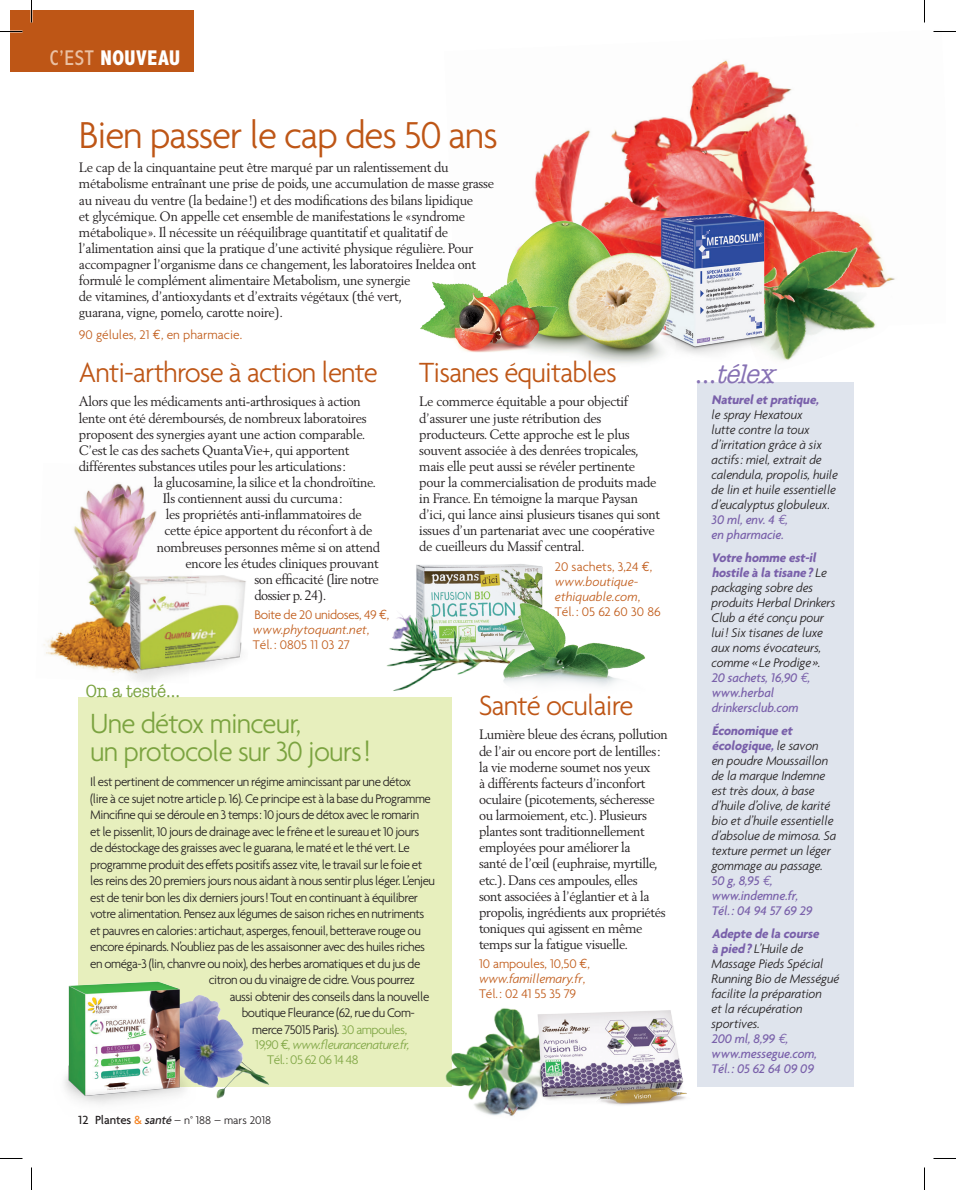
<style>
.page{position:relative;width:956px;height:1190px;background:#fff}
.page>*{position:absolute;margin:0;border:0;box-sizing:border-box;transform-origin:0 0}
.t1{font:300 40.5px "Agenda";letter-spacing:-.03em;color:#be5616}
.t2{font:300 30px "Agenda";letter-spacing:-.03em;color:#be5616}
.t3{font:300 30px/28.5px "Agenda";letter-spacing:-.03em;color:#7ba340}
.t4{font:italic 27px "American Typewriter";color:#8772b4;scale:.95 1}
.t5{font:800 condensed 21.45px "Abadi";letter-spacing:.03em;color:#fff}
.t6{font:18px "American Typewriter";color:#7ba340;scale:.95 1}
.t7{font:13.5px/16px "Berling";letter-spacing:-.02em;color:#231f20}
.t8{font:300 13.5px "Agenda";letter-spacing:-.035em;color:#231f20}
.t9{font:italic 300 13.5px/15px "Agenda";letter-spacing:-.01em;color:#231f20}
.t10{font:300 13.5px/15px "Agenda";color:#c15d1c}
.t11{font:300 13.5px/15px "Agenda";letter-spacing:-.03em;color:#c15d1c}
.t12{font:italic 300 13.5px/15px "Agenda";letter-spacing:-.04em;color:#80a645}
.t13{font:italic 700 13.5px "Agenda";color:#7960aa}
.t14{font:300 12px "Agenda";color:#231f20}
.s1{font-weight:400;color:#eac1a4}
.s2{font-family:"Euro Mono";font-weight:400}
.s3{font-style:italic}
.s4{color:#80a645}
.s5{font-style:normal}
.s6{font-family:"Euro Mono";font-weight:400;font-style:normal}
.s7{font-weight:500;font-size:12.75px}
.s8{font-weight:500;font-size:12.75px;color:#f58220}
.s9{font-weight:500;font-style:italic;font-size:12.75px}
.s10{font-weight:500;font-style:italic}
.s11{font-weight:500;color:#7960aa}
.s12{font-family:"Euro Mono";font-weight:400;color:#7960aa}
.s13{font-weight:700;color:#7960aa}
</style>
<div class="page">
<img style="left:43px;top:483px;width:114px;height:190px">
<img style="left:535px;top:60px;width:360px;height:284px">
<img style="left:779px;top:247px;width:77px;height:40px">
<div style="left:10px;top:10px;width:184px;height:62px;background:#be5616"></div>
<div style="left:697px;top:382px;width:157px;height:704px;background:#dfe4ed"></div>
<div style="left:78px;top:697px;width:373px;height:389px;background:#e7efbd"></div>
<img style="left:686px;top:206px;width:93px;height:154px">
<img style="left:416px;top:564px;width:127px;height:25px">
<img style="left:507px;top:206px;width:179px;height:157px">
<img style="left:420px;top:276px;width:165px;height:87px">
<img style="left:431px;top:1004px;width:102px;height:112px">
<img style="left:533px;top:1010px;width:154px;height:96px">
<img style="left:386px;top:581px;width:141px;height:152px">
<img style="left:492px;top:589px;width:153px;height:121px">
<img style="left:196px;top:995px;width:45px;height:93px">
<img style="left:64px;top:981px;width:132px;height:123px">
<img style="left:113px;top:565px;width:133px;height:117px">
<svg style="left:0;top:31px;width:22px;height:1px"></svg>
<svg style="left:933px;top:31px;width:23px;height:1px"></svg>
<svg style="left:0;top:1158px;width:22px;height:1px"></svg>
<svg style="left:933px;top:1158px;width:23px;height:1px"></svg>
<svg style="left:31px;top:0;width:1px;height:22px"></svg>
<svg style="left:31px;top:1167px;width:1px;height:23px"></svg>
<svg style="left:924px;top:0;width:1px;height:22px"></svg>
<svg style="left:924px;top:1167px;width:1px;height:23px"></svg>
<h3 class="t5" style="left:50px;top:46px;width:132px"><span class="s1">C’EST</span> NOUVEAU</h3>
<h1 class="t1" style="left:79px;top:111px;width:421px">Bien passer le cap des 50 ans</h1>
<p class="t7" style="left:79px;top:159px;width:417px">Le cap de la cinquantaine peut être marqué par un ralentissement du métabolisme entraînant une prise de poids, une accumulation de masse grasse au niveau du ventre (la bedaine!) et des modifications des bilans lipidique<br>et glycémique. On appelle cet ensemble de manifestations le «syndrome métabolique». Il nécessite un rééquilibrage quantitatif et qualitatif de l’alimentation ainsi que la pratique d’une activité physique régulière. Pour accompagner l’organisme dans ce changement, les laboratoires Ineldea ont formulé le complément alimentaire Metabolism, une synergie<br>de vitamines, d’antioxydants et d’extraits végétaux (thé vert,<br>guarana, vigne, pomelo, carotte noire).</p>
<p class="t10" style="left:79px;top:327px;width:165px">90 gélules, 21 <span class="s2">€</span>, en pharmacie.</p>
<h2 class="t2" style="left:79px;top:354px;width:300px">Anti-arthrose à action lente</h2>
<p class="t7" style="left:79px;top:393px;width:283px">Alors que les médicaments anti-arthrosiques à action</p>
<p class="t7" style="left:79px;top:410px;width:289px">lente ont été déremboursés, de nombreux laboratoires</p>
<p class="t7" style="left:79px;top:426px;width:288px">proposent des synergies ayant une action comparable.</p>
<p class="t7" style="left:79px;top:442px;width:272px">C’est le cas des sachets QuantaVie+, qui apportent</p>
<p class="t7" style="left:79px;top:458px;width:269px">différentes substances utiles pour les articulations:</p>
<p class="t7" style="left:154px;top:474px;width:224px">la glucosamine, la silice et la chondroïtine.</p>
<p class="t7" style="left:163px;top:490px;width:181px">Ils contiennent aussi du curcuma:</p>
<p class="t7" style="left:166px;top:506px;width:197px">les propriétés anti-inflammatoires de</p>
<p class="t7" style="left:164px;top:522px;width:210px">cette épice apportent du réconfort à de</p>
<p class="t7" style="left:157px;top:539px;width:225px">nombreuses personnes même si on attend</p>
<p class="t7" style="left:185px;top:555px;width:195px">encore les études cliniques prouvant</p>
<p class="t7" style="left:254px;top:571px;width:126px">son efficacité (lire notre</p>
<p class="t7" style="left:254px;top:587px;width:73px">dossier p. 24).</p>
<p class="t11" style="left:253px;top:607px;width:138px">Boite de 20 unidoses, 49 <span class="s2">€</span>, <span class="s3">www.phytoquant.net</span>,<br>Tél. : 0805 11 03 27</p>
<h2 class="t2" style="left:419px;top:354px;width:199px">Tisanes équitables</h2>
<p class="t7" style="left:419px;top:393px;width:242px">Le commerce équitable a pour objectif d’assurer une juste rétribution des producteurs. Cette approche est le plus souvent associée à des denrées tropicales, mais elle peut aussi se révéler pertinente pour la commercialisation de produits made in France. En témoigne la marque Paysan d’ici, qui lance ainsi plusieurs tisanes qui sont issues d’un partenariat avec une coopérative de cueilleurs du Massif central.</p>
<p class="t10" style="left:555px;top:559px;width:107px">20 sachets, 3,24 <span class="s2">€</span>, <span class="s3">www.boutique&shy;ethiquable.com</span>,<br>Tél. : 05 62 60 30 86</p>
<h3 class="t6" style="left:86px;top:677px;width:101px">On a testé…</h3>
<h2 class="t3" style="left:90px;top:708px;width:282px">Une détox minceur,<br>un protocole sur 30 jours!</h2>
<p class="t8" style="left:90px;top:774px;width:323px">Il est pertinent de commencer un régime amincissant par une détox</p>
<p class="t8" style="left:90px;top:790px;width:342px">(lire à ce sujet notre article p. 16). Ce principe est à la base du Programme</p>
<p class="t8" style="left:90px;top:807px;width:331px">Mincifine qui se déroule en 3 temps: 10 jours de détox avec le romarin</p>
<p class="t8" style="left:90px;top:823px;width:331px">et le pissenlit, 10 jours de drainage avec le frêne et le sureau et 10 jours</p>
<p class="t8" style="left:90px;top:840px;width:321px">de déstockage des graisses avec le guarana, le maté et le thé vert. Le</p>
<p class="t8" style="left:90px;top:856px;width:333px">programme produit des effets positifs assez vite, le travail sur le foie et</p>
<p class="t8" style="left:90px;top:873px;width:346px">les reins des 20 premiers jours nous aidant à nous sentir plus léger. L’enjeu</p>
<p class="t8" style="left:90px;top:889px;width:329px">est de tenir bon les dix derniers jours! Tout en continuant à équilibrer</p>
<p class="t8" style="left:90px;top:906px;width:336px">votre alimentation. Pensez aux légumes de saison riches en nutriments</p>
<p class="t8" style="left:90px;top:922px;width:332px">et pauvres en calories: artichaut, asperges, fenouil, betterave rouge ou</p>
<p class="t8" style="left:90px;top:939px;width:336px">encore épinards. N’oubliez pas de les assaisonner avec des huiles riches</p>
<p class="t8" style="left:90px;top:955px;width:332px">en oméga-3 (lin, chanvre ou noix), des herbes aromatiques et du jus de</p>
<p class="t8" style="left:209px;top:972px;width:208px">citron ou du vinaigre de cidre. Vous pourrez</p>
<p class="t8" style="left:230px;top:988px;width:201px">aussi obtenir des conseils dans la nouvelle</p>
<p class="t8" style="left:242px;top:1005px;width:175px">boutique Fleurance (62, rue du Com-</p>
<p class="t8" style="left:252px;top:1021px;width:157px">merce 75015 Paris). <span class="s4">30 ampoules,</span></p>
<p class="t12" style="left:267px;top:1037px;width:144px;text-indent:-12px"><span class="s5">19,90</span> <span class="s6">€</span><span class="s5">,</span> www.fleurancenature.fr,<br><span class="s5">Tél.: 05 62 06 14 48</span></p>
<p class="t14" style="left:78px;top:1112px;width:194px"><span class="s7">12 Plantes</span> <span class="s8">&amp;</span> <span class="s9">sant</span><span class="s10">é</span>– n° 188 – mars 2018</p>
<h2 class="t2" style="left:479px;top:687px;width:156px">Santé oculaire</h2>
<p class="t7" style="left:479px;top:726px;width:190px">Lumière bleue des écrans, pollution de l’air ou encore port de lentilles: la vie moderne soumet nos yeux<br>à différents facteurs d’inconfort oculaire (picotements, sécheresse ou larmoiement, etc.). Plusieurs plantes sont traditionnellement employées pour améliorer la<br>santé de l’œil (euphraise, myrtille, etc.). Dans ces ampoules, elles<br>sont associées à l’églantier et à la propolis, ingrédients aux propriétés toniques qui agissent en même temps sur la fatigue visuelle.</p>
<p class="t10" style="left:479px;top:956px;width:113px">10 ampoules, 10,50 <span class="s2">€</span>, <span class="s3">www.famillemary.fr</span>,<br>Tél. : 02 41 55 35 79</p>
<h3 class="t4" style="left:695px;top:353px;width:95px"><span class="s5">…</span> télex</h3>
<p class="t13" style="left:712px;top:392px;width:111px">Natureletpratique,</p>
<p class="t9" style="left:712px;top:407px;width:128px">le spray Hexatoux<br>lutte contre la toux d’irritation grâce à six actifs: miel, extrait de calendula, propolis, huile de lin et huile essentielle d’eucalyptus globuleux.<br><span class="s11">30 ml, env. 4</span> <span class="s12">€</span><span class="s11">,<br>en pharmacie.</span></p>
<p class="t9" style="left:712px;top:550px;width:125px"><span class="s13">Votre homme est-il hostile à la tisane?</span>L e packaging sobre des produits Herbal Drinkers<br>Club a été conçu pour lui! Six tisanes de luxe aux noms évocateurs, comme «Le Prodige».<br><span class="s11">20 sachets, 16,90</span> <span class="s12">€</span><span class="s11">, www.herbal drinkersclub.com</span></p>
<p class="t9" style="left:712px;top:723px;width:126px"><span class="s13">Économique et écologique,</span>l e s a vo n<br>en poudre Moussaillon de la marque Indemne est très doux, à base d’huile d’olive, de karité bio et d’huile essentielle d’absolue de mimosa. Sa texture permet un léger gommage au passage.<br><span class="s11">50 g, 8,95</span> <span class="s12">€</span><span class="s11">, www.indemne.fr,<br>Tél.: 04 94 57 69 29</span></p>
<p class="t9" style="left:712px;top:925px;width:129px"><span class="s13">Adepte de la course<br>à pied?</span>L’Huile de<br>Massage Pieds Spécial<br>Running Bio de Mességué facilite la préparation<br>et la récupération sportives.<br><span class="s11">200 ml, 8,99</span> <span class="s12">€</span><span class="s11">, www.messegue.com,<br>Tél.: 05 62 64 09 09</span></p>
</div>
